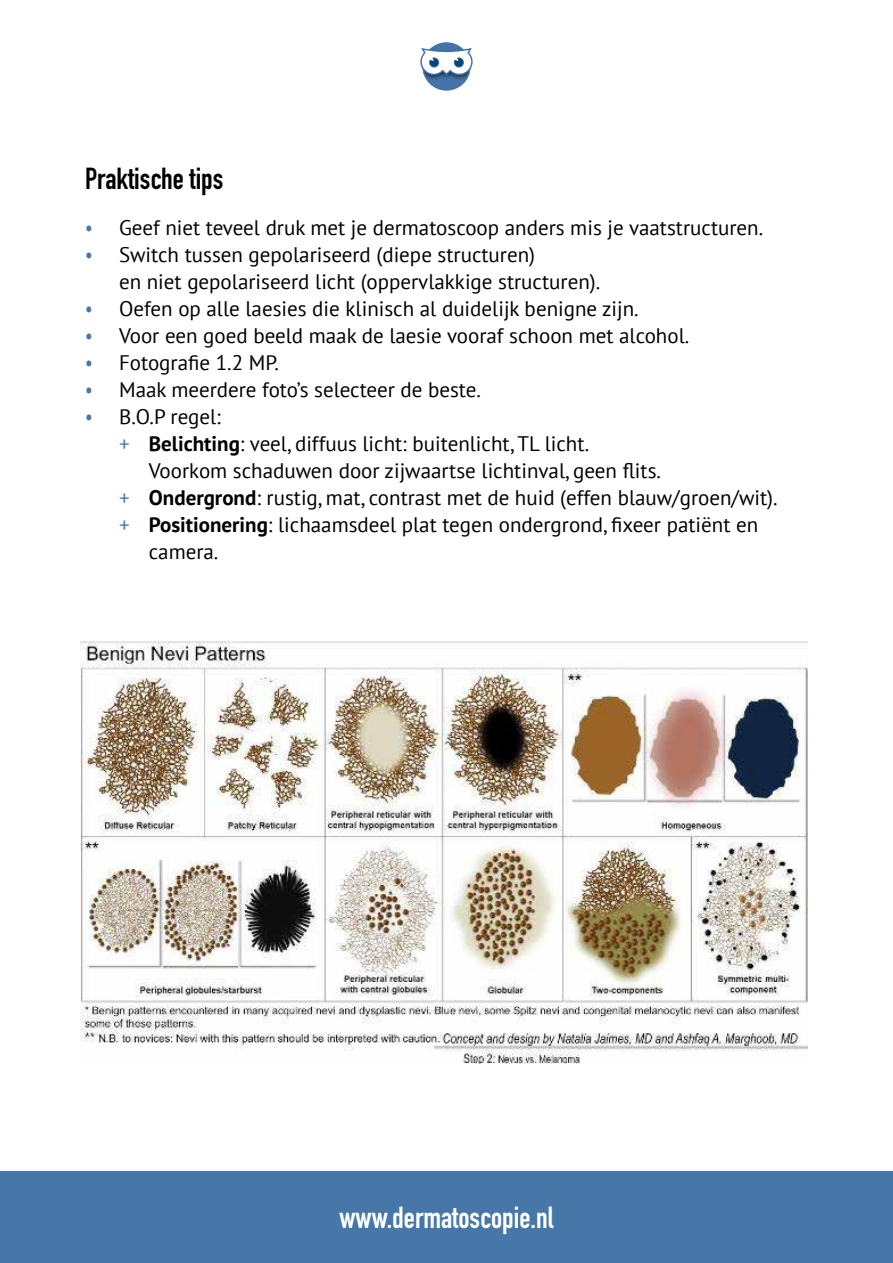
<style>
.page{position:relative;width:893px;height:1263px;background:#fff}
.page>*{position:absolute;margin:0;border:0;box-sizing:border-box;transform-origin:0 0}
.t1{font:700 30px "DIN Condensed";color:#fff}
.t2{font:700 30px "DIN Condensed";color:#000}
.t3{font:21px/27px "PT Sans";color:#000}
.s1{font-stretch:condensed;color:#4677a8}
.s2{color:#4677a8}
.s3{font-weight:700}
</style>
<div class="page">
<div style="left:422px;top:43px;width:49px;height:47px;background:#4574a9;border-radius:50%"></div>
<img style="left:424px;top:44px;width:45px;height:38px">
<svg style="left:420px;top:47px;width:53px;height:30px"></svg>
<img style="left:80px;top:641px;width:728px;height:422px">
<div style="left:0;top:1172px;width:893px;height:91px;background:#4677a8"></div>
<h1 class="t2" style="left:85px;top:158px;width:140px">Praktische tips</h1>
<p class="t3" style="left:85px;top:214px;width:680px"><span class="s1">•</span> Geef niet teveel druk met je dermatoscoop anders mis je vaatstructuren.</p>
<p class="t3" style="left:119px;top:241px;width:483px;text-indent:-34px"><span class="s1">•</span> Switch tussen gepolariseerd (diepe structuren)<br>en niet gepolariseerd licht (oppervlakkige structuren).</p>
<p class="t3" style="left:85px;top:295px;width:555px"><span class="s1">•</span> Oefen op alle laesies die klinisch al duidelijk benigne zijn.</p>
<p class="t3" style="left:85px;top:322px;width:606px"><span class="s1">•</span> Voor een goed beeld maak de laesie vooraf schoon met alcohol.</p>
<p class="t3" style="left:85px;top:349px;width:195px"><span class="s1">•</span> Fotografie 1.2 MP.</p>
<p class="t3" style="left:85px;top:376px;width:397px"><span class="s1">•</span> Maak meerdere foto’s selecteer de beste.</p>
<p class="t3" style="left:85px;top:403px;width:137px"><span class="s1">•</span> B.O.P regel:</p>
<p class="t3" style="left:119px;top:430px;width:472px"><span class="s2">+</span> <span class="s3">Belichting</span>: veel, diffuus licht: buitenlicht, TL licht.</p>
<p class="t3" style="left:149px;top:457px;width:514px">Voorkom schaduwen door zijwaartse lichtinval, geen flits.</p>
<p class="t3" style="left:119px;top:484px;width:660px"><span class="s2">+</span> <span class="s3">Ondergrond</span>: rustig, mat, contrast met de huid (effen blauw/groen/wit).</p>
<p class="t3" style="left:119px;top:511px;width:641px"><span class="s2">+</span> <span class="s3">Positionering</span>: lichaamsdeel plat tegen ondergrond, fixeer patiënt en</p>
<p class="t3" style="left:149px;top:538px;width:71px">camera.</p>
<h1 class="t1" style="left:340px;top:1197px;width:215px">www.dermatoscopie.nl</h1>
</div>
